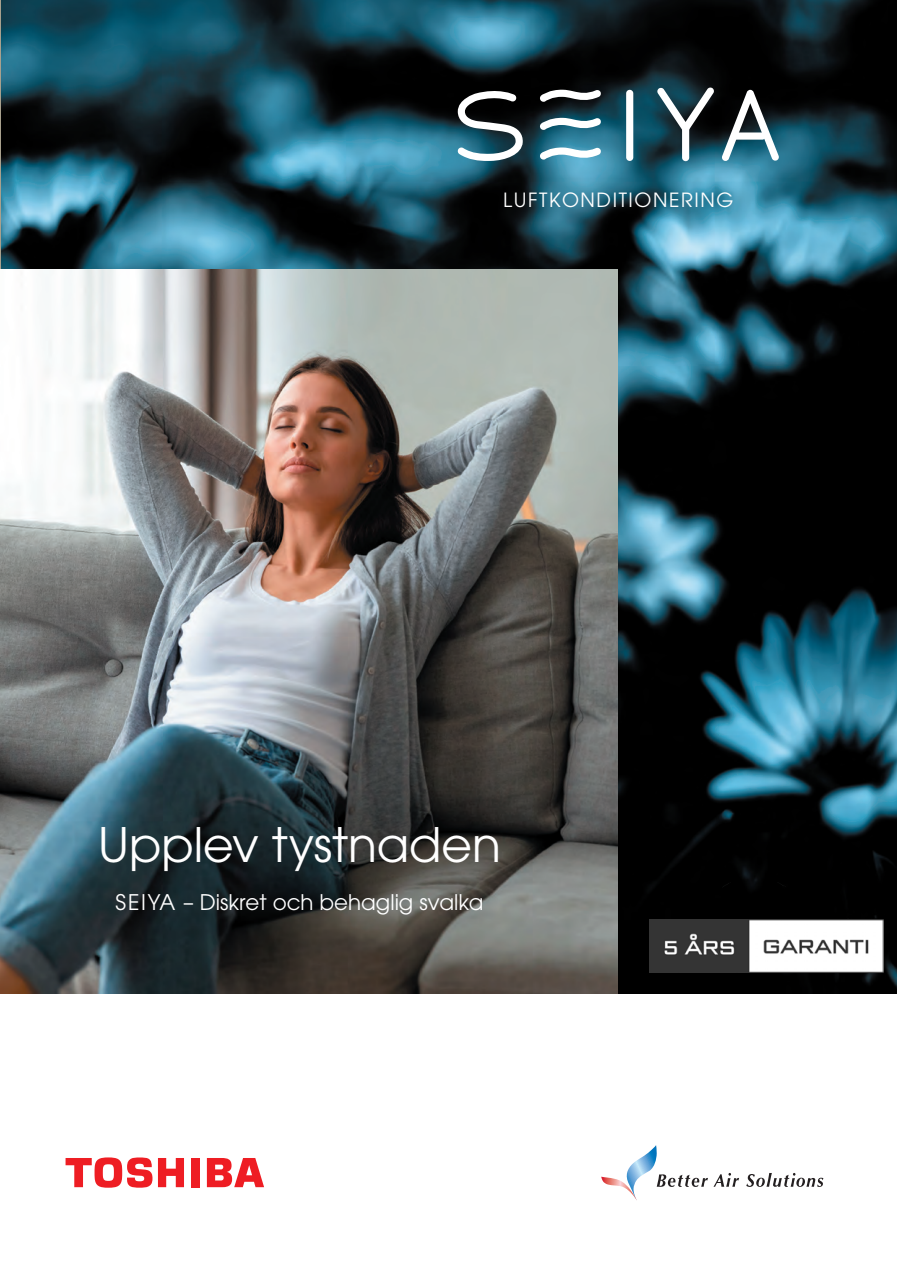
<style>
.page{position:relative;width:897px;height:1263px;background:#fff}
.page>*{position:absolute;margin:0;border:0;box-sizing:border-box;transform-origin:0 0}
.t1{font:47.25px "ITC Avant Garde Pro";color:#fff}
.t2{font:21.45px "ITC Avant Garde Pro";color:#fff}
.t3{font:19.5px "ITC Avant Garde Pro";letter-spacing:.08em;color:#fff}
</style>
<div class="page">
<img style="left:1px;top:0;width:895px;height:992px">
<div style="left:191px;top:1157px;width:8px;height:29px;background:#ee1d23"></div>
<svg style="left:158px;top:1158px;width:26px;height:28px"></svg>
<svg style="left:207px;top:1158px;width:57px;height:28px"></svg>
<svg style="left:66px;top:1157px;width:86px;height:30px"></svg>
<svg style="left:746px;top:1173px;width:77px;height:13px"></svg>
<svg style="left:601px;top:1145px;width:138px;height:55px"></svg>
<img style="left:0;top:269px;width:617px;height:723px">
<div style="left:626px;top:90px;width:7px;height:71px;background:#fff;border-radius:4px"></div>
<svg style="left:656px;top:87px;width:58px;height:45px"></svg>
<div style="left:682px;top:123px;width:7px;height:38px;background:#fff;border-radius:4px"></div>
<svg style="left:721px;top:90px;width:58px;height:71px"></svg>
<div style="left:733px;top:132px;width:32px;height:8px;background:#fff;border-radius:4px"></div>
<svg style="left:457px;top:87px;width:66px;height:74px"></svg>
<svg style="left:539px;top:89px;width:62px;height:13px"></svg>
<svg style="left:539px;top:117px;width:62px;height:13px"></svg>
<svg style="left:539px;top:147px;width:62px;height:12px"></svg>
<svg style="left:777px;top:881px;width:8px;height:5px"></svg>
<svg style="left:722px;top:881px;width:8px;height:6px"></svg>
<img style="left:649px;top:919px;width:234px;height:53px">
<p class="t3" style="left:503px;top:188px;width:232px">LUFTKONDITIONERING</p>
<p class="t1" style="left:98px;top:815px;width:404px">Upplev tystnaden</p>
<p class="t2" style="left:116px;top:888px;width:369px">SEIYA – Diskret och behaglig svalka</p>
</div>
